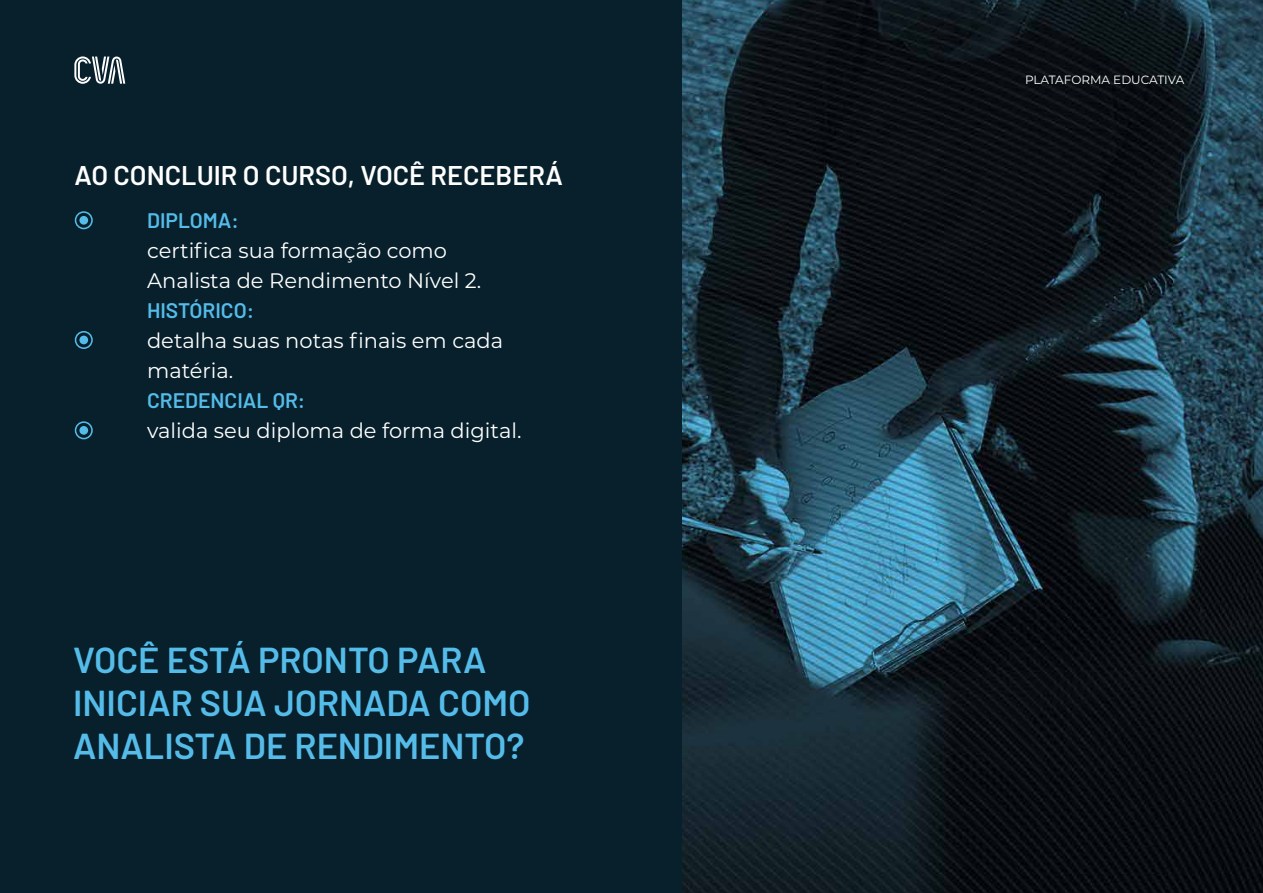
<style>
.page{position:relative;width:1263px;height:893px;background:#07202c}
.page>*{position:absolute;margin:0;border:0;box-sizing:border-box;transform-origin:0 0}
.t1{font:600 36px/43.2px "Barlow";color:#55bce9}
.t2{font:600 27px "Barlow";color:#fff}
.t3{font:21px/30px "Montserrat";color:#fff}
.t4{font:600 21px "Barlow";color:#55bce9}
.t5{font:12px "Montserrat";color:#fff}
</style>
<div class="page">
<img style="left:683px;top:0;width:580px;height:893px">
<svg style="left:74px;top:56px;width:51px;height:28px"></svg>
<div style="left:75px;top:211px;width:18px;height:18px;border:2px solid #55bce9;border-radius:50%"></div>
<div style="left:79px;top:216px;width:9px;height:9px;background:#55bce9;border-radius:50%"></div>
<div style="left:75px;top:331px;width:18px;height:18px;border:2px solid #55bce9;border-radius:50%"></div>
<div style="left:79px;top:336px;width:9px;height:8px;background:#55bce9;border-radius:50%"></div>
<div style="left:75px;top:421px;width:18px;height:18px;border:2px solid #55bce9;border-radius:50%"></div>
<div style="left:79px;top:426px;width:9px;height:9px;background:#55bce9;border-radius:50%"></div>
<p class="t2" style="left:74px;top:155px;width:490px">AO CONCLUIR O CURSO, VOCÊ RECEBERÁ</p>
<p class="t4" style="left:147px;top:205px;width:93px">DIPLOMA:</p>
<p class="t3" style="left:147px;top:234px;width:336px">certifica sua formação como<br>Analista de Rendimento Nível 2.</p>
<p class="t4" style="left:147px;top:295px;width:109px">HISTÓRICO:</p>
<p class="t3" style="left:147px;top:324px;width:358px">detalha suas notas finais em cada matéria.</p>
<p class="t4" style="left:147px;top:385px;width:160px">CREDENCIAL QR:</p>
<p class="t3" style="left:147px;top:414px;width:376px">valida seu diploma de forma digital.</p>
<h1 class="t1" style="left:73px;top:635px;width:459px">VOCÊ ESTÁ PRONTO PARA<br>INICIAR SUA JORNADA COMO<br>ANALISTA DE RENDIMENTO?</h1>
<p class="t5" style="left:1025px;top:71px;width:161px">PLATAFORMA EDUCATIVA</p>
</div>
